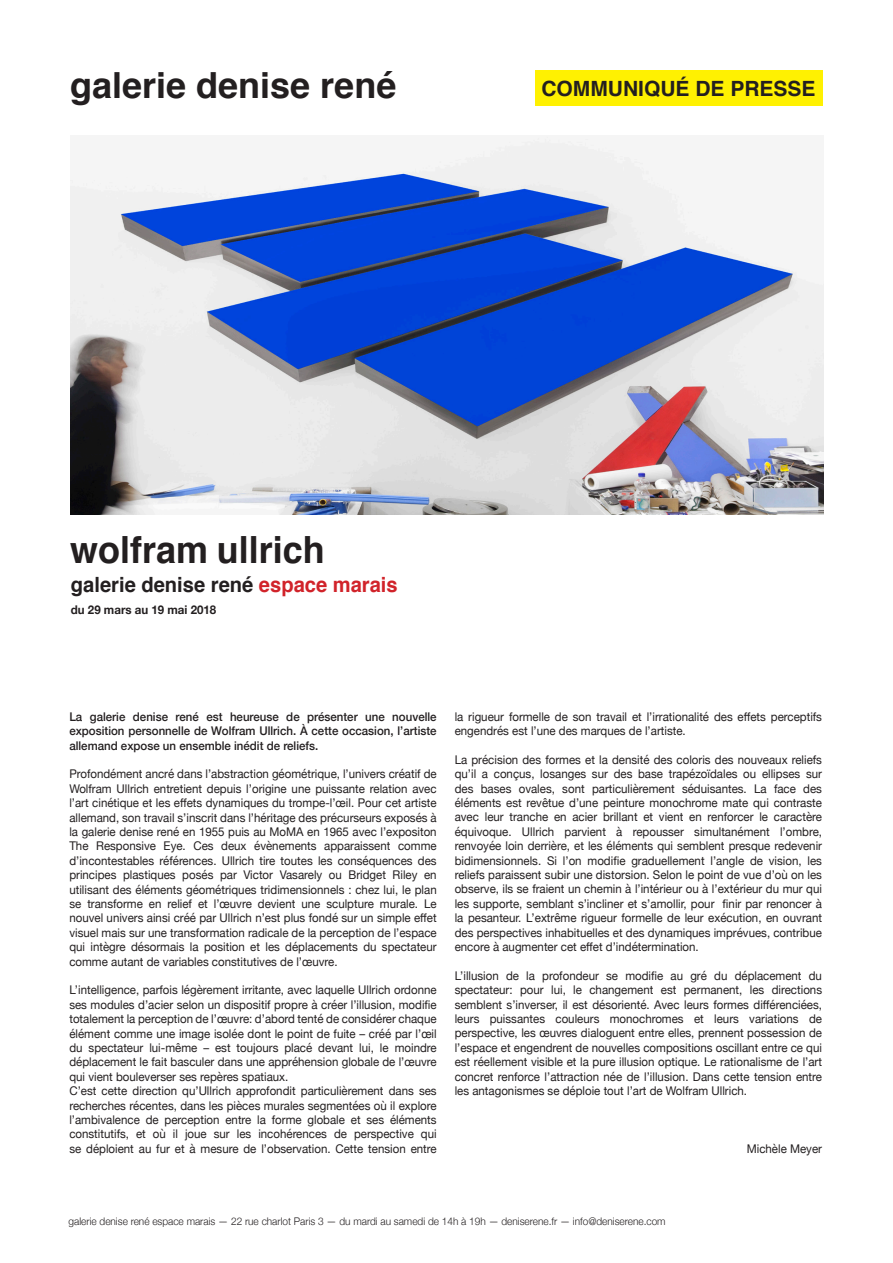
<style>
.page{position:relative;width:893px;height:1263px;background:#fff}
.page>*{position:absolute;margin:0;border:0;box-sizing:border-box;transform-origin:0 0}
.t1{font:700 37.5px "Helvetica";color:#231f20;scale:.96 1}
.t2{font:700 36px "Helvetica";color:#231f20}
.t3{font:700 21px "Helvetica";color:#231f20;scale:.96 1}
.t4{font:700 21px "Helvetica";color:#231f20}
.t5{font:12px/14.4px "Helvetica Neue";color:#231f20;text-align:justify;scale:.96 1}
.t6{font:500 12px/14.4px "Helvetica Neue";color:#231f20;text-align:justify;scale:.96 1}
.t7{font:700 12px "Helvetica Neue";color:#231f20;scale:.96 1}
.t8{font:300 10.5px "Helvetica Neue";color:#231f20;scale:.96 1}
.s1{color:#d1232a}
</style>
<div class="page">
<div style="left:536px;top:70px;width:287px;height:35px;background:#fff101"></div>
<img style="left:71px;top:136px;width:753px;height:379px">
<p class="t2" style="left:70px;top:56px;width:328px">galerie denise rené</p>
<p class="t4" style="left:541px;top:71px;width:276px">COMMUNIQUÉ DE PRESSE</p>
<p class="t1" style="left:70px;top:520px;width:267px">wolfram ullrich</p>
<p class="t3" style="left:71px;top:568px;width:342px">galerie denise rené <span class="s1">espace marais</span></p>
<p class="t7" style="left:71px;top:600px;width:153px">du 29 mars au 19 mai 2018</p>
<p class="t6" style="left:69px;top:708px;width:384px">La galerie denise rené est heureuse de présenter une nouvelle exposition personnelle de Wolfram Ullrich. À cette occasion, l’artiste allemand expose un ensemble inédit de reliefs.</p>
<p class="t5" style="left:69px;top:768px;width:384px">Profondément ancré dans l’abstraction géométrique, l’univers créatif de Wolfram Ullrich entretient depuis l’origine une puissante relation avec l’art cinétique et les effets dynamiques du trompe-l’œil. Pour cet artiste allemand, son travail s’inscrit dans l’héritage des précurseurs exposés à la galerie denise rené en 1955 puis au MoMA en 1965 avec l’expositon The Responsive Eye. Ces deux évènements apparaissent comme d’incontestables références. Ullrich tire toutes les conséquences des principes plastiques posés par Victor Vasarely ou Bridget Riley en utilisant des éléments géométriques tridimensionnels : chez lui, le plan se transforme en relief et l’œuvre devient une sculpture murale. Le nouvel univers ainsi créé par Ullrich n’est plus fondé sur un simple effet visuel mais sur une transformation radicale de la perception de l’espace qui intègre désormais la position et les déplacements du spectateur comme autant de variables constitutives de l’œuvre.</p>
<p class="t5" style="left:69px;top:984px;width:384px">L’intelligence, parfois légèrement irritante, avec laquelle Ullrich ordonne ses modules d’acier selon un dispositif propre à créer l’illusion, modifie totalement la perception de l’œuvre: d’abord tenté de considérer chaque élément comme une image isolée dont le point de fuite – créé par l’œil du spectateur lui-même – est toujours placé devant lui, le moindre déplacement le fait basculer dans une appréhension globale de l’œuvre qui vient bouleverser ses repères spatiaux.</p>
<p class="t5" style="left:69px;top:1084px;width:384px">C’est cette direction qu’Ullrich approfondit particulièrement dans ses recherches récentes, dans les pièces murales segmentées où il explore l’ambivalence de perception entre la forme globale et ses éléments constitutifs, et où il joue sur les incohérences de perspective qui se déploient au fur et à mesure de l’observation. Cette tension entre</p>
<p class="t5" style="left:455px;top:710px;width:384px">la rigueur formelle de son travail et l’irrationalité des effets perceptifs engendrés est l’une des marques de l’artiste.</p>
<p class="t5" style="left:455px;top:753px;width:384px">La précision des formes et la densité des coloris des nouveaux reliefs qu’il a conçus, losanges sur des base trapézoïdales ou ellipses sur des bases ovales, sont particulièrement séduisantes. La face des éléments est revêtue d’une peinture monochrome mate qui contraste avec leur tranche en acier brillant et vient en renforcer le caractère équivoque. Ullrich parvient à repousser simultanément l’ombre, renvoyée loin derrière, et les éléments qui semblent presque redevenir bidimensionnels. Si l’on modifie graduellement l’angle de vision, les reliefs paraissent subir une distorsion. Selon le point de vue d’où on les observe, ils se fraient un chemin à l’intérieur ou à l’extérieur du mur qui les supporte, semblant s’incliner et s’amollir, pour finir par renoncer à la pesanteur. L’extrême rigueur formelle de leur exécution, en ouvrant des perspectives inhabituelles et des dynamiques imprévues, contribue encore à augmenter cet effet d’indétermination.</p>
<p class="t5" style="left:455px;top:969px;width:384px">L’illusion de la profondeur se modifie au gré du déplacement du spectateur: pour lui, le changement est permanent, les directions semblent s’inverser, il est désorienté. Avec leurs formes différenciées, leurs puissantes couleurs monochromes et leurs variations de perspective, les œuvres dialoguent entre elles, prennent possession de l’espace et engendrent de nouvelles compositions oscillant entre ce qui est réellement visible et la pure illusion optique. Le rationalisme de l’art concret renforce l’attraction née de l’illusion. Dans cette tension entre les antagonismes se déploie tout l’art de Wolfram Ullrich.</p>
<p class="t5" style="left:747px;top:1142px;width:80px">Michèle Meyer</p>
<p class="t8" style="left:69px;top:1213px;width:623px">galerie denise rené espace marais — 22 rue charlot Paris 3 — du mardi au samedi de 14h à 19h — deniserene.fr — info@deniserene.com</p>
</div>
